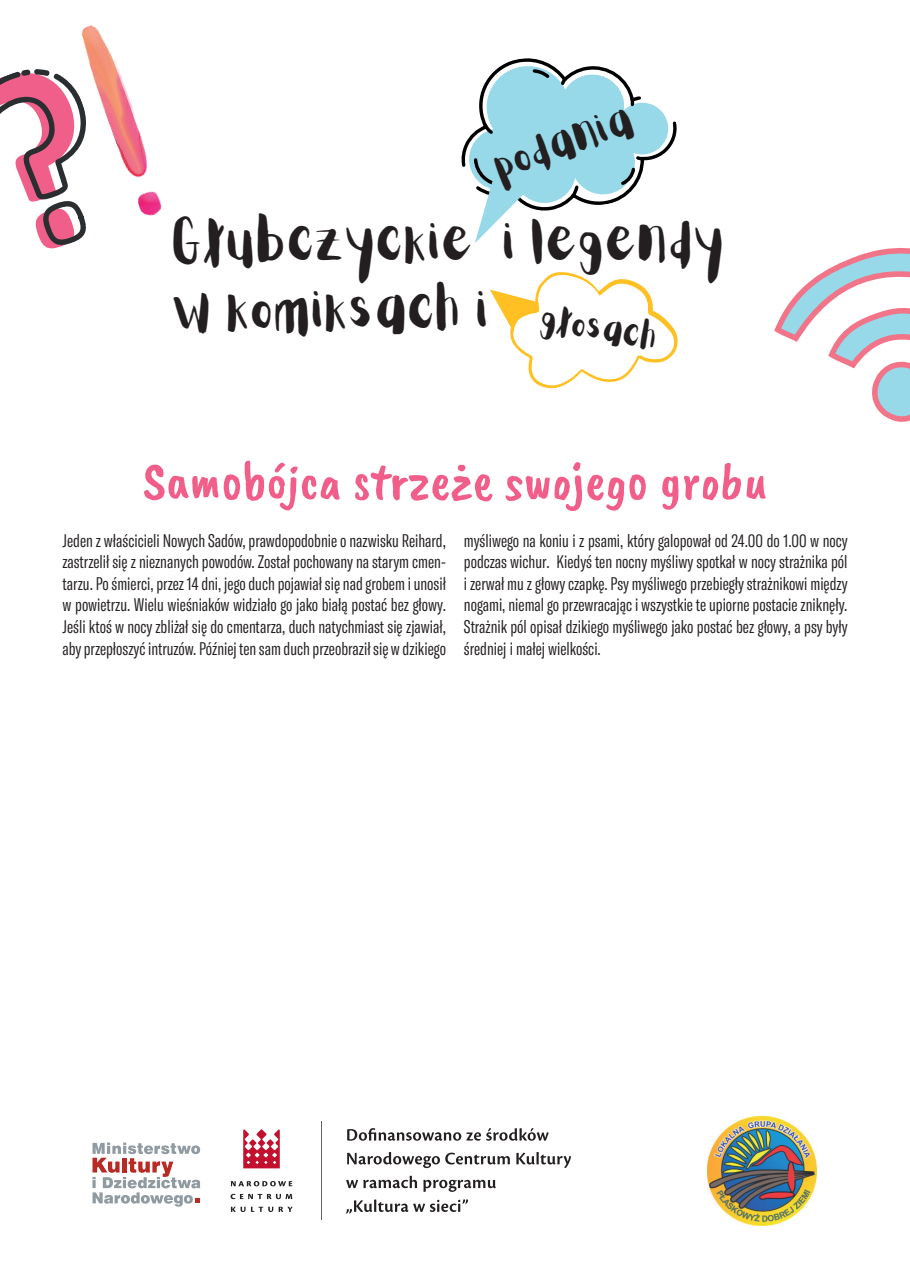
<style>
.page{position:relative;width:910px;height:1280px;background:#fff}
.page>*{position:absolute;margin:0;border:0;box-sizing:border-box;transform-origin:0 0}
.t1{font:54px "Caveat Brush";color:#f05e89}
.t2{font:49.2px/67.9px "Aloja Extended";color:#231f20}
.t3{font:38.4px "Aloja Extended";color:#231f20}
.t4{font:31.2px "Aloja Extended";color:#231f20}
.t5{font:300 extra-condensed 18px/21.6px "GT America";color:#231f20;text-align:justify}
</style>
<div class="page">
<svg style="left:347px;top:1128px;width:202px;height:13px"></svg>
<svg style="left:347px;top:1152px;width:163px;height:16px"></svg>
<svg style="left:516px;top:1152px;width:55px;height:16px"></svg>
<svg style="left:346px;top:1176px;width:71px;height:12px"></svg>
<svg style="left:423px;top:1180px;width:73px;height:12px"></svg>
<svg style="left:346px;top:1199px;width:122px;height:14px"></svg>
<svg style="left:243px;top:1129px;width:37px;height:39px"></svg>
<svg style="left:231px;top:1181px;width:62px;height:31px"></svg>
<hr style="left:321px;top:1121px;width:1px;height:99px;background:#636366">
<svg style="left:92px;top:1142px;width:108px;height:64px"></svg>
<img style="left:708px;top:1116px;width:108px;height:109px">
<svg style="left:461px;top:58px;width:216px;height:185px"></svg>
<svg style="left:0;top:69px;width:86px;height:179px"></svg>
<img style="left:75px;top:25px;width:87px;height:194px">
<svg style="left:490px;top:272px;width:188px;height:117px"></svg>
<svg style="left:774px;top:248px;width:136px;height:174px"></svg>
<h3 class="t3" style="left:489px;top:145px;width:147px;rotate:-19deg">podania</h3>
<h2 class="t2" style="left:174px;top:209px;width:555px">Głubczyckie i legendy w komiksach i</h2>
<h3 class="t4" style="left:545px;top:301px;width:119px;rotate:10deg">głosach</h3>
<h1 class="t1" style="left:143px;top:450px;width:626px">Samobójca strzeże swojego grobu</h1>
<p class="t5" style="left:63px;top:530px;width:385px">Jeden z właścicieli Nowych Sadów, prawdopodobnie o nazwisku Reihard, zastrzelił się z nieznanych powodów. Został pochowany na starym cmen&shy;tarzu. Po śmierci, przez 14 dni, jego duch pojawiał się nad grobem i unosił w powietrzu. Wielu wieśniaków widziało go jako białą postać bez głowy.<br>Jeśli ktoś w nocy zbliżał się do cmentarza, duch natychmiast się zjawiał, aby przepłoszyć intruzów. Później ten sam duch przeobraził się w dzikiego</p>
<p class="t5" style="left:464px;top:530px;width:385px">myśliwego na koniu i z psami, który galopował od 24.00 do 1.00 w nocy podczas wichur. Kiedyś ten nocny myśliwy spotkał w nocy strażnika pól i zerwał mu z głowy czapkę. Psy myśliwego przebiegły strażnikowi między nogami, niemal go przewracając i wszystkie te upiorne postacie zniknęły.<br>Strażnik pól opisał dzikiego myśliwego jako postać bez głowy, a psy były średniej i małej wielkości.</p>
</div>
